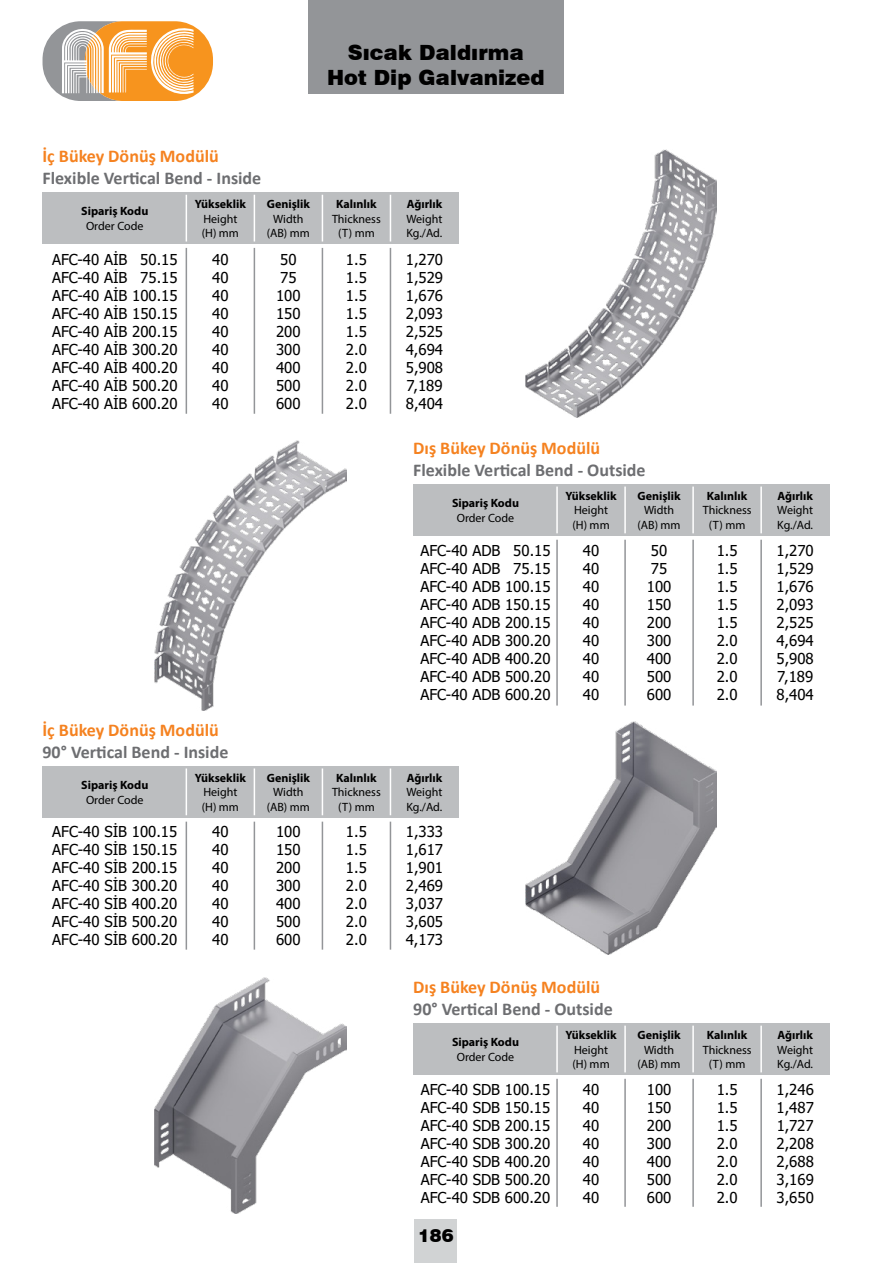
<style>
.page{position:relative;width:893px;height:1263px;background:#fff}
.page>*{position:absolute;margin:0;border:0;box-sizing:border-box;transform-origin:0 0}
.t1{font:900 21px/25.2px "Swiss 721 BT";color:#000;text-align:center}
.t2{font:700 18px "Calibri";color:#6d6e71}
.t3{font:700 18px "Calibri";color:#f58220}
.t4{font:900 18px "Swiss 721 BT";color:#000}
.t5{font:15px/18px "Tahoma";color:#000;text-align:justify}
.t6{font:12px/14.4px "Myriad Pro";color:#000}
.t7{font:700 12px "Myriad Pro";color:#000}
.s1{color:#fff}
</style>
<div class="page">
<div style="left:415px;top:1219px;width:42px;height:44px;background:#d1d3d4"></div>
<div style="left:85px;top:21px;width:128px;height:80px;background:#f7941e;border-radius:38px"></div>
<svg style="left:43px;top:21px;width:151px;height:80px"></svg>
<div style="left:308px;top:0;width:255px;height:94px;background:#939598"></div>
<div style="left:43px;top:193px;width:144px;height:51px;background:#bcbec0"></div>
<div style="left:186px;top:193px;width:68px;height:51px;background:#bcbec0"></div>
<div style="left:254px;top:193px;width:68px;height:51px;background:#bcbec0"></div>
<div style="left:322px;top:193px;width:68px;height:51px;background:#bcbec0"></div>
<div style="left:390px;top:193px;width:68px;height:51px;background:#bcbec0"></div>
<hr style="left:186px;top:195px;width:1px;height:46px;background:#fff">
<hr style="left:186px;top:248px;width:1px;height:166px;background:#939598">
<hr style="left:254px;top:248px;width:1px;height:166px;background:#939598">
<hr style="left:322px;top:248px;width:1px;height:166px;background:#939598">
<hr style="left:390px;top:248px;width:1px;height:166px;background:#939598">
<hr style="left:254px;top:195px;width:1px;height:46px;background:#fff">
<hr style="left:322px;top:195px;width:1px;height:46px;background:#fff">
<hr style="left:390px;top:195px;width:1px;height:46px;background:#fff">
<div style="left:413px;top:484px;width:145px;height:51px;background:#bcbec0"></div>
<div style="left:557px;top:484px;width:68px;height:51px;background:#bcbec0"></div>
<div style="left:625px;top:484px;width:68px;height:51px;background:#bcbec0"></div>
<div style="left:693px;top:484px;width:68px;height:51px;background:#bcbec0"></div>
<div style="left:761px;top:484px;width:68px;height:51px;background:#bcbec0"></div>
<hr style="left:556px;top:487px;width:2px;height:46px;background:#fff">
<hr style="left:556px;top:540px;width:2px;height:165px;background:#939598">
<hr style="left:624px;top:540px;width:2px;height:165px;background:#939598">
<hr style="left:692px;top:540px;width:2px;height:165px;background:#939598">
<hr style="left:760px;top:540px;width:2px;height:165px;background:#939598">
<hr style="left:624px;top:487px;width:2px;height:46px;background:#fff">
<hr style="left:692px;top:487px;width:2px;height:46px;background:#fff">
<hr style="left:760px;top:487px;width:2px;height:46px;background:#fff">
<div style="left:43px;top:766px;width:144px;height:51px;background:#bcbec0"></div>
<div style="left:186px;top:766px;width:68px;height:51px;background:#bcbec0"></div>
<div style="left:254px;top:766px;width:68px;height:51px;background:#bcbec0"></div>
<div style="left:322px;top:766px;width:68px;height:51px;background:#bcbec0"></div>
<div style="left:390px;top:766px;width:68px;height:51px;background:#bcbec0"></div>
<hr style="left:186px;top:768px;width:1px;height:47px;background:#fff">
<hr style="left:186px;top:822px;width:1px;height:128px;background:#939598">
<hr style="left:254px;top:822px;width:1px;height:128px;background:#939598">
<hr style="left:322px;top:822px;width:1px;height:128px;background:#939598">
<hr style="left:390px;top:822px;width:1px;height:128px;background:#939598">
<hr style="left:254px;top:768px;width:1px;height:47px;background:#fff">
<hr style="left:322px;top:768px;width:1px;height:47px;background:#fff">
<hr style="left:390px;top:768px;width:1px;height:47px;background:#fff">
<div style="left:413px;top:1023px;width:145px;height:51px;background:#bcbec0"></div>
<div style="left:557px;top:1023px;width:68px;height:51px;background:#bcbec0"></div>
<div style="left:625px;top:1023px;width:68px;height:51px;background:#bcbec0"></div>
<div style="left:693px;top:1023px;width:68px;height:51px;background:#bcbec0"></div>
<div style="left:761px;top:1023px;width:68px;height:51px;background:#bcbec0"></div>
<hr style="left:556px;top:1026px;width:2px;height:46px;background:#fff">
<hr style="left:556px;top:1079px;width:2px;height:128px;background:#939598">
<hr style="left:624px;top:1079px;width:2px;height:128px;background:#939598">
<hr style="left:692px;top:1079px;width:2px;height:128px;background:#939598">
<hr style="left:760px;top:1079px;width:2px;height:128px;background:#939598">
<hr style="left:624px;top:1026px;width:2px;height:46px;background:#fff">
<hr style="left:692px;top:1026px;width:2px;height:46px;background:#fff">
<hr style="left:760px;top:1026px;width:2px;height:46px;background:#fff">
<img style="left:525px;top:150px;width:192px;height:267px">
<img style="left:155px;top:440px;width:191px;height:270px">
<img style="left:525px;top:721px;width:192px;height:234px">
<img style="left:155px;top:978px;width:191px;height:235px">
<p class="t3" style="left:43px;top:144px;width:178px">İç Bükey Dönüş Modülü</p>
<p class="t2" style="left:43px;top:165px;width:220px">Flexible Vertical Bend - Inside</p>
<h1 class="t1" style="left:327px;top:40px;width:219px">Sıcak Daldırma<br>Hot Dip Galvanized</h1>
<p class="t7" style="left:195px;top:196px;width:53px">Yükseklik</p>
<p class="t6" style="left:202px;top:211px;width:39px">Height (H) mm</p>
<p class="t7" style="left:267px;top:196px;width:45px">Genişlik</p>
<p class="t6" style="left:267px;top:211px;width:45px;text-align:center">Width (AB) mm</p>
<p class="t7" style="left:336px;top:196px;width:42px">Kalınlık</p>
<p class="t6" style="left:332px;top:211px;width:50px;text-align:center">Thickness (T) mm</p>
<p class="t7" style="left:407px;top:196px;width:37px">Ağırlık</p>
<p class="t6" style="left:406px;top:211px;width:37px">Weight<br>Kg./Ad.</p>
<p class="t7" style="left:81px;top:204px;width:69px">Sipariş Kodu</p>
<p class="t6" style="left:86px;top:218px;width:59px">Order Code</p>
<p class="t5" style="left:52px;top:251px;width:127px">AFC-40 AİB <span class="s1">0</span>50.15<br>AFC-40 AİB <span class="s1">0</span>75.15<br>AFC-40 AİB 100.15<br>AFC-40 AİB 150.15<br>AFC-40 AİB 200.15<br>AFC-40 AİB 300.20<br>AFC-40 AİB 400.20<br>AFC-40 AİB 500.20<br>AFC-40 AİB 600.20</p>
<p class="t5" style="left:212px;top:251px;width:18px">40<br>40<br>40<br>40<br>40<br>40<br>40<br>40<br>40</p>
<p class="t5" style="left:276px;top:251px;width:26px;text-align:left">50<br>75<br>100<br>150<br>200<br>300<br>400<br>500<br>600</p>
<p class="t5" style="left:346px;top:251px;width:22px">1.5<br>1.5<br>1.5<br>1.5<br>1.5<br>2.0<br>2.0<br>2.0<br>2.0</p>
<p class="t5" style="left:406px;top:251px;width:39px">1,270<br>1,529<br>1,676<br>2,093<br>2,525<br>4,694<br>5,908<br>7,189<br>8,404</p>
<p class="t3" style="left:413px;top:435px;width:188px">Dış Bükey Dönüş Modülü</p>
<p class="t2" style="left:413px;top:457px;width:234px">Flexible Vertical Bend - Outside</p>
<p class="t3" style="left:43px;top:717px;width:178px">İç Bükey Dönüş Modülü</p>
<p class="t2" style="left:43px;top:739px;width:187px">90° Vertical Bend - Inside</p>
<p class="t7" style="left:565px;top:488px;width:53px">Yükseklik</p>
<p class="t6" style="left:572px;top:503px;width:39px">Height (H) mm</p>
<p class="t7" style="left:637px;top:488px;width:45px">Genişlik</p>
<p class="t6" style="left:637px;top:503px;width:45px;text-align:center">Width (AB) mm</p>
<p class="t7" style="left:707px;top:488px;width:42px">Kalınlık</p>
<p class="t6" style="left:703px;top:503px;width:50px;text-align:center">Thickness (T) mm</p>
<p class="t7" style="left:777px;top:488px;width:37px">Ağırlık</p>
<p class="t6" style="left:777px;top:503px;width:37px">Weight<br>Kg./Ad.</p>
<p class="t7" style="left:452px;top:495px;width:69px">Sipariş Kodu</p>
<p class="t6" style="left:457px;top:510px;width:59px">Order Code</p>
<p class="t5" style="left:420px;top:543px;width:132px">AFC-40 ADB <span class="s1">0</span>50.15<br>AFC-40 ADB <span class="s1">0</span>75.15<br>AFC-40 ADB 100.15<br>AFC-40 ADB 150.15<br>AFC-40 ADB 200.15<br>AFC-40 ADB 300.20<br>AFC-40 ADB 400.20<br>AFC-40 ADB 500.20<br>AFC-40 ADB 600.20</p>
<p class="t5" style="left:583px;top:543px;width:18px">40<br>40<br>40<br>40<br>40<br>40<br>40<br>40<br>40</p>
<p class="t5" style="left:647px;top:543px;width:26px;text-align:left">50<br>75<br>100<br>150<br>200<br>300<br>400<br>500<br>600</p>
<p class="t5" style="left:717px;top:543px;width:22px">1.5<br>1.5<br>1.5<br>1.5<br>1.5<br>2.0<br>2.0<br>2.0<br>2.0</p>
<p class="t5" style="left:776px;top:543px;width:39px">1,270<br>1,529<br>1,676<br>2,093<br>2,525<br>4,694<br>5,908<br>7,189<br>8,404</p>
<p class="t7" style="left:195px;top:770px;width:53px">Yükseklik</p>
<p class="t6" style="left:202px;top:785px;width:39px">Height (H) mm</p>
<p class="t7" style="left:267px;top:770px;width:45px">Genişlik</p>
<p class="t6" style="left:267px;top:785px;width:45px;text-align:center">Width (AB) mm</p>
<p class="t7" style="left:336px;top:770px;width:42px">Kalınlık</p>
<p class="t6" style="left:332px;top:785px;width:50px;text-align:center">Thickness (T) mm</p>
<p class="t7" style="left:407px;top:770px;width:37px">Ağırlık</p>
<p class="t6" style="left:406px;top:785px;width:37px">Weight<br>Kg./Ad.</p>
<p class="t7" style="left:81px;top:777px;width:69px">Sipariş Kodu</p>
<p class="t6" style="left:86px;top:792px;width:59px">Order Code</p>
<p class="t5" style="left:52px;top:824px;width:126px">AFC-40 SİB 100.15<br>AFC-40 SİB 150.15<br>AFC-40 SİB 200.15<br>AFC-40 SİB 300.20<br>AFC-40 SİB 400.20<br>AFC-40 SİB 500.20<br>AFC-40 SİB 600.20</p>
<p class="t5" style="left:212px;top:824px;width:18px">40<br>40<br>40<br>40<br>40<br>40<br>40</p>
<p class="t5" style="left:276px;top:824px;width:26px">100<br>150<br>200<br>300<br>400<br>500<br>600</p>
<p class="t5" style="left:346px;top:824px;width:22px">1.5<br>1.5<br>1.5<br>2.0<br>2.0<br>2.0<br>2.0</p>
<p class="t5" style="left:406px;top:824px;width:39px">1,333<br>1,617<br>1,901<br>2,469<br>3,037<br>3,605<br>4,173</p>
<p class="t3" style="left:413px;top:974px;width:188px">Dış Bükey Dönüş Modülü</p>
<p class="t2" style="left:413px;top:996px;width:201px">90° Vertical Bend - Outside</p>
<p class="t7" style="left:565px;top:1027px;width:53px">Yükseklik</p>
<p class="t6" style="left:572px;top:1042px;width:39px">Height (H) mm</p>
<p class="t7" style="left:637px;top:1027px;width:45px">Genişlik</p>
<p class="t6" style="left:637px;top:1042px;width:45px;text-align:center">Width (AB) mm</p>
<p class="t7" style="left:707px;top:1027px;width:42px">Kalınlık</p>
<p class="t6" style="left:703px;top:1042px;width:50px;text-align:center">Thickness (T) mm</p>
<p class="t7" style="left:777px;top:1027px;width:37px">Ağırlık</p>
<p class="t6" style="left:777px;top:1042px;width:37px">Weight<br>Kg./Ad.</p>
<p class="t7" style="left:452px;top:1034px;width:69px">Sipariş Kodu</p>
<p class="t6" style="left:457px;top:1049px;width:59px">Order Code</p>
<p class="t5" style="left:421px;top:1081px;width:131px">AFC-40 SDB 100.15<br>AFC-40 SDB 150.15<br>AFC-40 SDB 200.15<br>AFC-40 SDB 300.20<br>AFC-40 SDB 400.20<br>AFC-40 SDB 500.20<br>AFC-40 SDB 600.20</p>
<p class="t5" style="left:583px;top:1081px;width:18px">40<br>40<br>40<br>40<br>40<br>40<br>40</p>
<p class="t5" style="left:647px;top:1081px;width:26px">100<br>150<br>200<br>300<br>400<br>500<br>600</p>
<p class="t5" style="left:717px;top:1081px;width:22px">1.5<br>1.5<br>1.5<br>2.0<br>2.0<br>2.0<br>2.0</p>
<p class="t5" style="left:776px;top:1081px;width:39px">1,246<br>1,487<br>1,727<br>2,208<br>2,688<br>3,169<br>3,650</p>
<p class="t4" style="left:418px;top:1224px;width:37px">186</p>
</div>
